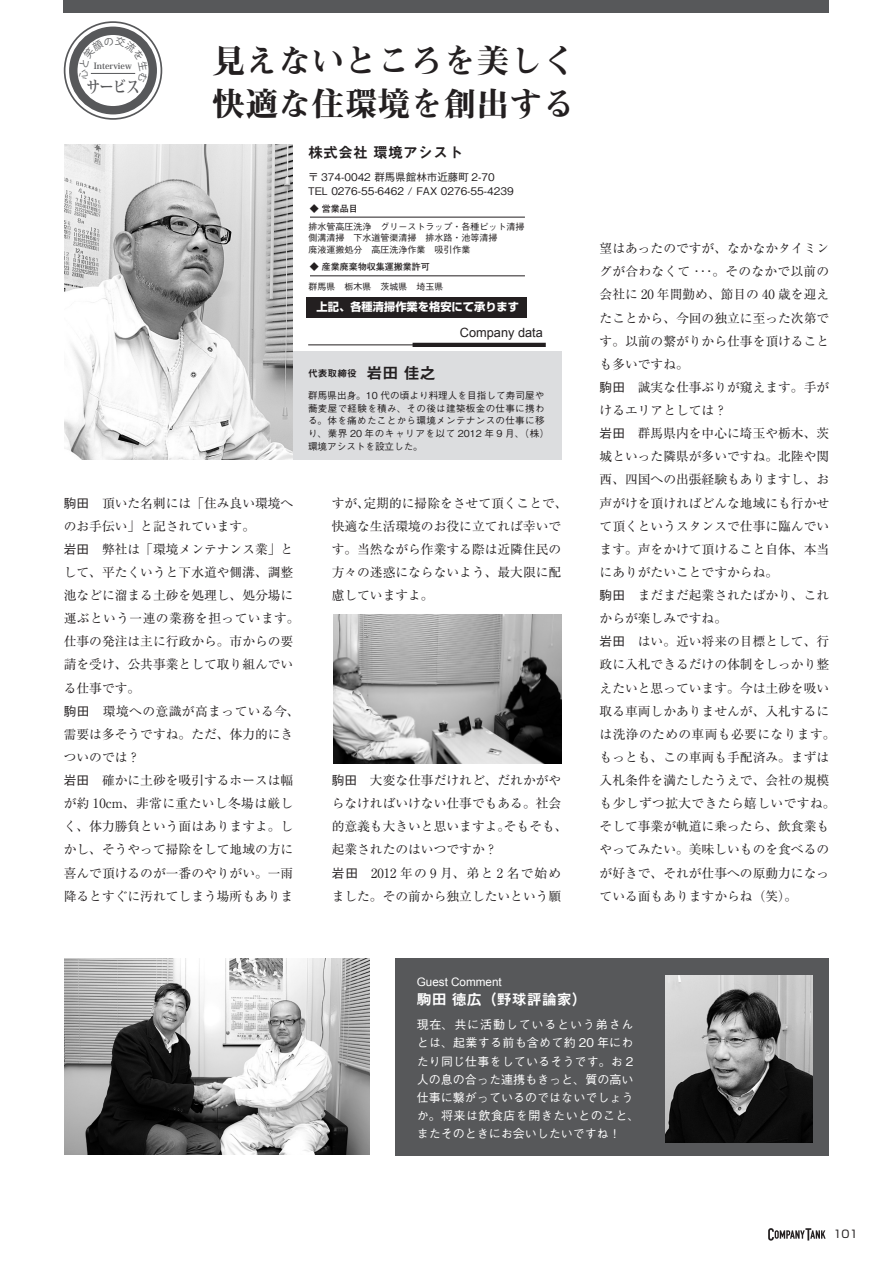
<style>
.page{position:relative;width:893px;height:1263px;background:#fff}
.page>*{position:absolute;margin:0;border:0;box-sizing:border-box;transform-origin:0 0}
.t1{font:33px "Midashi Min Pro MA31";color:#231f20}
.t2{font:700 16.5px "Koz Min Pro";color:#57585a;scale:.8 1}
.t3{font:15px "Midashi Go Pro MB31";color:#fff}
.t4{font:15px "Midashi Go Pro MB31";color:#231f20}
.t5{font:12.75px/23.1px "Ryumin Pro";color:#231f20}
.t6{font:12.75px "Arial";color:#231f20}
.t7{font:500 12px/18px "Gothic BBB Pro";letter-spacing:.01em;color:#fff}
.t8{font:11.7px "Arial";color:#fff}
.t9{font:700 11.25px "Shin Go Pro";color:#fff}
.t10{font:10.65px "Shin Go Pro";color:#231f20}
.t11{font:500 10.5px "Gothic BBB Pro";color:#231f20}
.t12{font:9.75px "Midashi Go Pro MB31";color:#231f20}
.t13{font:500 9.6px/12.8px "Gothic BBB Pro";letter-spacing:.035em;color:#231f20}
.t14{font:500 9px "Gothic BBB Pro";color:#231f20}
.t15{font:700 9px "Futo Go B101 Pro";color:#231f20}
.t16{font:700 8.55px "Koz Min Pro";color:#57585a}
.s1{font-size:15.9px}
.s2{font-family:"Gothic BBB Pro";font-weight:500}
</style>
<div class="page">
<div style="left:64px;top:0;width:765px;height:13px;background:#57585a"></div>
<svg style="left:65px;top:22px;width:96px;height:97px"></svg>
<div style="left:64px;top:21px;width:98px;height:99px;border:2px solid #57585a;border-radius:50%"></div>
<svg style="left:73px;top:31px;width:80px;height:79px"></svg>
<div style="left:69px;top:27px;width:88px;height:87px;border:8px solid #57585a;border-radius:50%"></div>
<div style="left:395px;top:958px;width:434px;height:197px;background:#57585a"></div>
<div style="left:307px;top:297px;width:220px;height:20px;background:#231f20"></div>
<div style="left:291px;top:351px;width:271px;height:109px;background:#dcdddf"></div>
<hr style="left:308px;top:344px;width:230px;height:1px;background:#231f20">
<img style="left:333px;top:614px;width:228px;height:149px">
<img style="left:65px;top:958px;width:304px;height:197px">
<img style="left:665px;top:975px;width:147px;height:167px">
<hr style="left:413px;top:343px;width:133px;height:4px;background:#231f20">
<img style="left:65px;top:145px;width:227px;height:315px">
<hr style="left:310px;top:276px;width:215px;height:1px;background:#231f20">
<hr style="left:310px;top:217px;width:215px;height:1px;background:#231f20">
<svg style="left:768px;top:1228px;width:58px;height:12px"></svg>
<svg style="left:78px;top:36px;width:70px;height:62px"></svg>
<p class="t16" style="left:94px;top:60px;width:39px">Interview</p>
<p class="t2" style="left:87px;top:74px;width:68px">サービス</p>
<p class="t1" style="left:213px;top:36px;width:364px">見えないところを美しく</p>
<p class="t1" style="left:213px;top:78px;width:364px">快適な住環境を創出する</p>
<p class="t4" style="left:308px;top:140px;width:156px">株式会社 環境アシスト</p>
<p class="t11" style="left:308px;top:169px;width:188px">〒 374-0042 群馬県館林市近藤町 2-70</p>
<p class="t11" style="left:308px;top:183px;width:207px">TEL 0276-55-6462 / FAX 0276-55-4239</p>
<p class="t14" style="left:309px;top:219px;width:217px">排水管高圧洗浄　グリーストラップ・各種ピット清掃</p>
<p class="t14" style="left:309px;top:231px;width:190px">側溝清掃　下水道管渠清掃　排水路・池等清掃</p>
<p class="t14" style="left:309px;top:242px;width:163px">廃液運搬処分　高圧洗浄作業　吸引作業</p>
<p class="t14" style="left:309px;top:279px;width:136px">群馬県　栃木県　茨城県　埼玉県</p>
<p class="t15" style="left:310px;top:201px;width:49px">◆ 営業品目</p>
<p class="t15" style="left:310px;top:260px;width:121px">◆ 産業廃棄物収集運搬業許可</p>
<p class="t9" style="left:307px;top:298px;width:214px">　上記、各種清掃作業を格安にて承ります</p>
<p class="t6" style="left:460px;top:324px;width:84px">Company data</p>
<p class="t12" style="left:308px;top:365px;width:129px">代表取締役　<span class="s1">岩田 佳之</span></p>
<p class="t13" style="left:308px;top:388px;width:243px">群馬県出身。10 代の頃より料理人を目指して寿司屋や蕎麦屋で経験を積み、その後は建築板金の仕事に携わる。体を痛めたことから環境メンテナンスの仕事に移り、業界 20 年のキャリアを以て 2012 年 9 月、（株）環境アシストを設立した。</p>
<p class="t5" style="left:64px;top:490px;width:231px"><span class="s2">駒田</span>　頂いた名刺には「住み良い環境へのお手伝い」と記されています。</p>
<p class="t5" style="left:64px;top:537px;width:237px"><span class="s2">岩田</span>　弊社は「環境メンテナンス業」として、平たくいうと下水道や側溝、調整池などに溜まる土砂を処理し、処分場に運ぶという一連の業務を担っています。仕事の発注は主に行政から。市からの要請を受け、公共事業として取り組んでいる仕事です。</p>
<p class="t5" style="left:64px;top:698px;width:237px"><span class="s2">駒田</span>　環境への意識が高まっている今、需要は多そうですね。ただ、体力的にきついのでは？</p>
<p class="t5" style="left:64px;top:768px;width:231px;text-align:justify"><span class="s2">岩田</span>　確かに土砂を吸引するホースは幅が約 10cm、非常に重たいし冬場は厳しく、体力勝負という面はありますよ。しかし、そうやって掃除をして地域の方に喜んで頂けるのが一番のやりがい。一雨降るとすぐに汚れてしまう場所もありま</p>
<p class="t5" style="left:332px;top:490px;width:237px">すが、定期的に掃除をさせて頂くことで、快適な生活環境のお役に立てれば幸いです。当然ながら作業する際は近隣住民の方々の迷惑にならないよう、最大限に配慮していますよ。</p>
<p class="t5" style="left:332px;top:768px;width:237px"><span class="s2">駒田</span>　大変な仕事だけれど、だれかがやらなければいけない仕事でもある。社会的意義も大きいと思いますよ。そもそも、起業されたのはいつですか？</p>
<p class="t5" style="left:332px;top:860px;width:231px"><span class="s2">岩田</span>　2012 年の 9 月、弟と 2 名で始めました。その前から独立したいという願</p>
<p class="t5" style="left:600px;top:236px;width:231px;text-align:justify">望はあったのですが、なかなかタイミングが合わなくて･･･。そのなかで以前の会社に 20 年間勤め、節目の 40 歳を迎えたことから、今回の独立に至った次第です。以前の繋がりから仕事を頂けることも多いですね。</p>
<p class="t5" style="left:600px;top:375px;width:231px"><span class="s2">駒田</span>　誠実な仕事ぶりが窺えます。手がけるエリアとしては？</p>
<p class="t5" style="left:600px;top:421px;width:231px;text-align:justify"><span class="s2">岩田</span>　群馬県内を中心に埼玉や栃木、茨城といった隣県が多いですね。北陸や関西、四国への出張経験もありますし、お声がけを頂ければどんな地域にも行かせて頂くというスタンスで仕事に臨んでいます。声をかけて頂けること自体、本当にありがたいことですからね。</p>
<p class="t5" style="left:600px;top:583px;width:231px"><span class="s2">駒田</span>　まだまだ起業されたばかり、これからが楽しみですね。</p>
<p class="t5" style="left:600px;top:629px;width:237px"><span class="s2">岩田</span>　はい。近い将来の目標として、行政に入札できるだけの体制をしっかり整えたいと思っています。今は土砂を吸い取る車両しかありませんが、入札するには洗浄のための車両も必要になります。もっとも、この車両も手配済み。まずは入札条件を満たしたうえで、会社の規模も少しずつ拡大できたら嬉しいですね。そして事業が軌道に乗ったら、飲食業もやってみたい。美味しいものを食べるのが好きで、それが仕事への原動力になっている面もありますからね（笑）。</p>
<p class="t8" style="left:417px;top:974px;width:87px">Guest Comment</p>
<p class="t3" style="left:417px;top:987px;width:171px">駒田 徳広（野球評論家）</p>
<p class="t7" style="left:417px;top:1014px;width:224px">現在、共に活動しているという弟さんとは、起業する前も含めて約 20 年にわたり同じ仕事をしているそうです。お 2人の息の合った連携もきっと、質の高い仕事に繋がっているのではないでしょうか。将来は飲食店を開きたいとのこと、またそのときにお会いしたいですね！</p>
<p class="t10" style="left:833px;top:1225px;width:26px">101</p>
</div>
